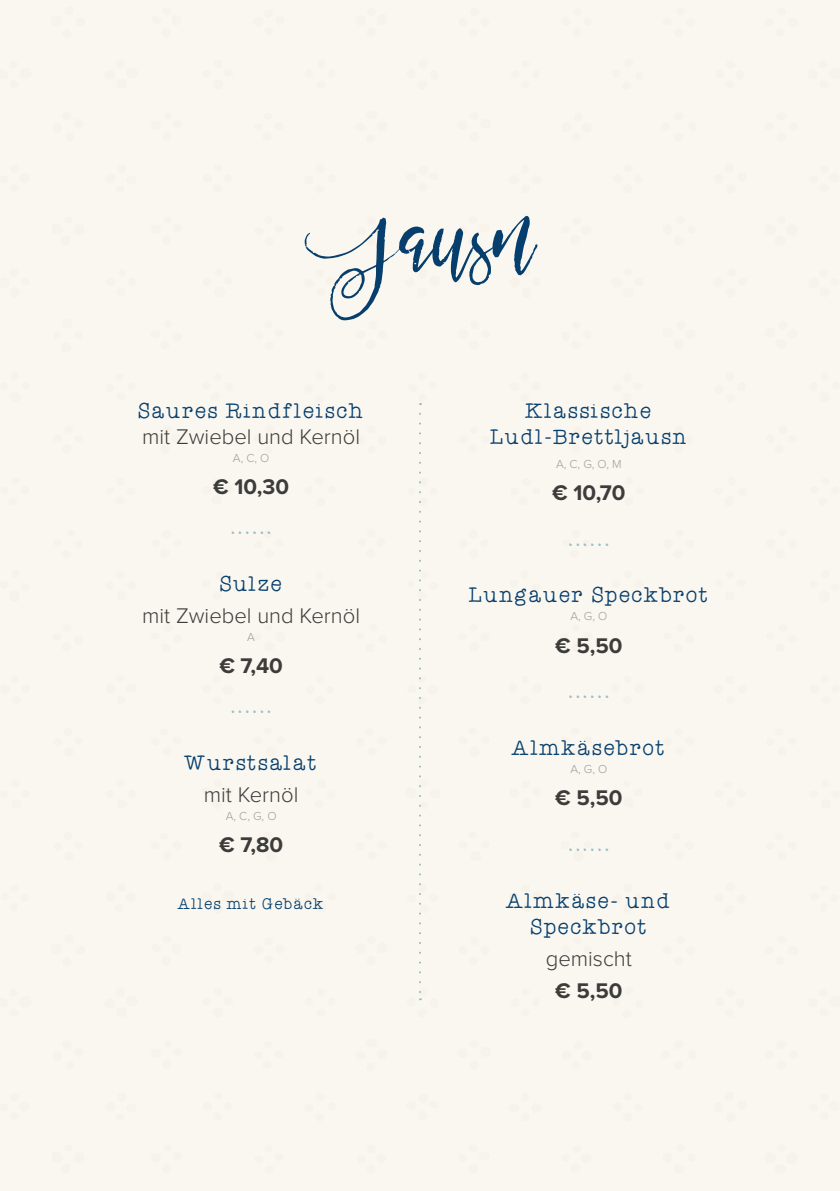
<style>
.page{position:relative;width:840px;height:1191px;background:#fff}
.page>*{position:absolute;margin:0;border:0;box-sizing:border-box;transform-origin:0 0}
.t1{font:130px "Valledofasjustpersonalonly";color:#063f6e}
.t2{font:40px "Valledofasjustpersonalonly";color:#98bdc6}
.t3{font:22px/26.4px "A Typewriter For Me";color:#063f6e;text-align:center}
.t4{font:300 22px "Proxima Nova";color:#3c3c3b}
.t5{font:700 22px "Proxima Nova";color:#3c3c3b}
.t6{font:16px "A Typewriter For Me";color:#063f6e}
.t7{font:300 12px "Proxima Nova";color:#9d9d9c}
</style>
<div class="page">
<div style="left:0;top:0;width:839px;height:1191px;background:#faf7f0"></div>
<svg style="left:419px;top:414px;width:2px;height:586px"></svg>
<h1 class="t1" style="left:304px;top:176px;width:232px">Jausn</h1>
<p class="t3" style="left:138px;top:397px;width:228px">Saures Rindfleisch</p>
<p class="t4" style="left:142px;top:427px;width:219px">mit Zwiebel und Kernöl</p>
<p class="t7" style="left:233px;top:452px;width:38px">A, C, O</p>
<p class="t5" style="left:213px;top:470px;width:77px">€ 10,30</p>
<h2 class="t2" style="left:231px;top:503px;width:41px">......</h2>
<p class="t3" style="left:219px;top:571px;width:65px">Sulze</p>
<p class="t4" style="left:142px;top:606px;width:219px">mit Zwiebel und Kernöl</p>
<p class="t7" style="left:247px;top:631px;width:9px">A</p>
<p class="t5" style="left:219px;top:649px;width:65px">€ 7,40</p>
<h2 class="t2" style="left:231px;top:682px;width:41px">......</h2>
<p class="t3" style="left:184px;top:749px;width:134px">Wurstsalat</p>
<p class="t4" style="left:204px;top:784px;width:96px">mit Kernöl</p>
<p class="t7" style="left:226px;top:810px;width:52px">A, C, G, O</p>
<p class="t5" style="left:219px;top:828px;width:65px">€ 7,80</p>
<p class="t6" style="left:178px;top:895px;width:148px">Alles mit Gebäck</p>
<p class="t3" style="left:489px;top:397px;width:200px">Klassische<br>Ludl-Brettljausn</p>
<p class="t7" style="left:555px;top:458px;width:67px">A, C, G, O, M</p>
<p class="t5" style="left:552px;top:476px;width:75px">€ 10,70</p>
<h2 class="t2" style="left:568px;top:514px;width:41px">......</h2>
<p class="t3" style="left:468px;top:582px;width:242px">Lungauer Speckbrot</p>
<p class="t7" style="left:570px;top:611px;width:38px">A, G, O</p>
<p class="t5" style="left:555px;top:629px;width:69px">€ 5,50</p>
<h2 class="t2" style="left:568px;top:667px;width:41px">......</h2>
<p class="t3" style="left:511px;top:734px;width:155px">Almkäsebrot</p>
<p class="t7" style="left:570px;top:763px;width:38px">A, G, O</p>
<p class="t5" style="left:555px;top:781px;width:69px">€ 5,50</p>
<h2 class="t2" style="left:568px;top:819px;width:41px">......</h2>
<p class="t3" style="left:505px;top:887px;width:167px">Almkäse- und<br>Speckbrot</p>
<p class="t4" style="left:545px;top:948px;width:87px">gemischt</p>
<p class="t5" style="left:555px;top:974px;width:69px">€ 5,50</p>
</div>
